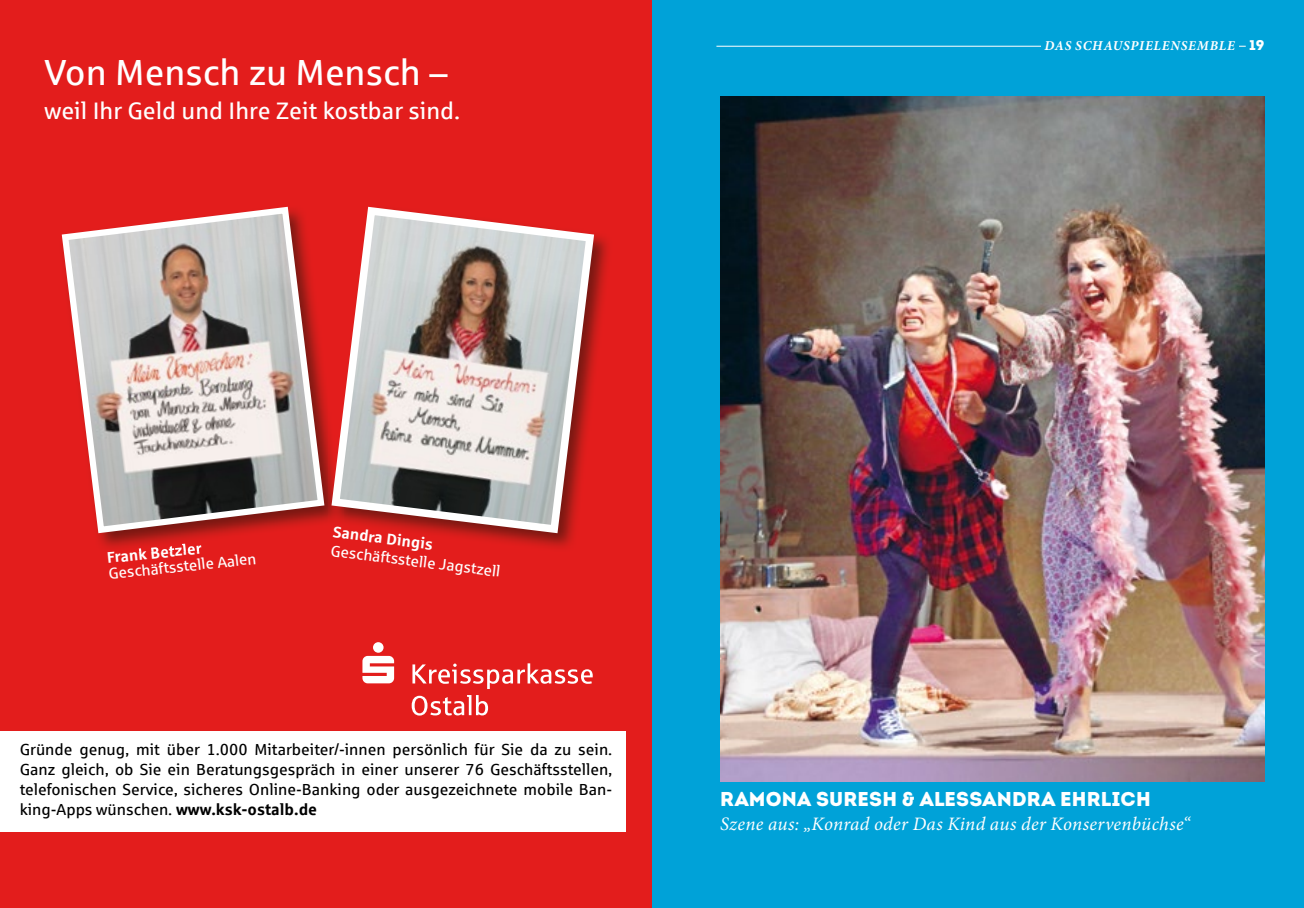
<style>
.page{position:relative;width:1304px;height:908px;background:#fff}
.page>*{position:absolute;margin:0;border:0;box-sizing:border-box;transform-origin:0 0}
.t1{font:36.4px "Sparkasse Rg";color:#fff}
.t2{font:23.8px "Sparkasse Rg";color:#fff}
.t3{font:900 20px "Intro";letter-spacing:.01em;color:#fff}
.t4{font:italic 19px "Minion Pro";letter-spacing:.015em;color:#fff}
.t5{font:16px/20px "Sparkasse Rg";color:#000;text-align:justify}
.t6{font:15.6px "Sparkasse Rg";color:#fff}
.t7{font:700 15.6px "Sparkasse Rg";color:#fff}
.t8{font:italic 700 13.6px "Minion Pro";letter-spacing:.06em;color:#fff}
.s1{font-family:"Intro";font-weight:900;font-style:normal;font-size:14px}
.s2{font-weight:700}
</style>
<div class="page">
<div style="left:0;top:0;width:1304px;height:907px;background:#00a2d8"></div>
<hr style="left:716px;top:46px;width:325px;height:1px;background:#fff">
<div style="left:0;top:0;width:652px;height:907px;background:#e31d1c"></div>
<div style="left:0;top:730px;width:625px;height:101px;background:#fff"></div>
<svg style="left:362px;top:642px;width:32px;height:41px"></svg>
<svg style="left:412px;top:663px;width:181px;height:25px"></svg>
<svg style="left:412px;top:695px;width:76px;height:20px"></svg>
<img style="left:108px;top:541px;width:94px;height:10px">
<svg style="left:61px;top:206px;width:266px;height:330px"></svg>
<img style="left:472px;top:236px;width:136px;height:312px">
<svg style="left:327px;top:206px;width:271px;height:331px"></svg>
<img style="left:720px;top:96px;width:544px;height:685px">
<h1 class="t1" style="left:45px;top:50px;width:404px">Von Mensch zu Mensch –</h1>
<h2 class="t2" style="left:45px;top:96px;width:417px">weil Ihr Geld und Ihre Zeit kostbar sind.</h2>
<p class="t8" style="left:1044px;top:36px;width:221px">DAS SCHAUSPIELENSEMBLE <span class="s1">19</span></p>
<p class="t7" style="left:106px;top:547px;width:97px;rotate:-6deg">Frank Betzler</p>
<p class="t6" style="left:108px;top:564px;width:150px;rotate:-6deg">Geschäftsstelle Aalen</p>
<p class="t7" style="left:334px;top:521px;width:102px;rotate:7deg">Sandra Dingis</p>
<p class="t6" style="left:332px;top:540px;width:172px;rotate:7deg">Geschäftsstelle Jagstzell</p>
<p class="t5" style="left:20px;top:739px;width:594px">Gründe genug, mit über 1.000 Mitarbeiter/-innen persönlich für Sie da zu sein.<br>Ganz gleich, ob Sie ein Beratungsgespräch in einer unserer 76 Geschäftsstellen, telefonischen Service, sicheres Online-Banking oder ausgezeichnete mobile Ban&shy;king-Apps wünschen. <span class="s2">www.ksk-ostalb.de</span></p>
<p class="t3" style="left:720px;top:785px;width:432px">RAMONA SURESH &amp; ALESSANDRA EHRLICH</p>
<p class="t4" style="left:720px;top:810px;width:472px">Szene aus: „Konrad oder Das Kind aus der Konservenbüchse“</p>
</div>
